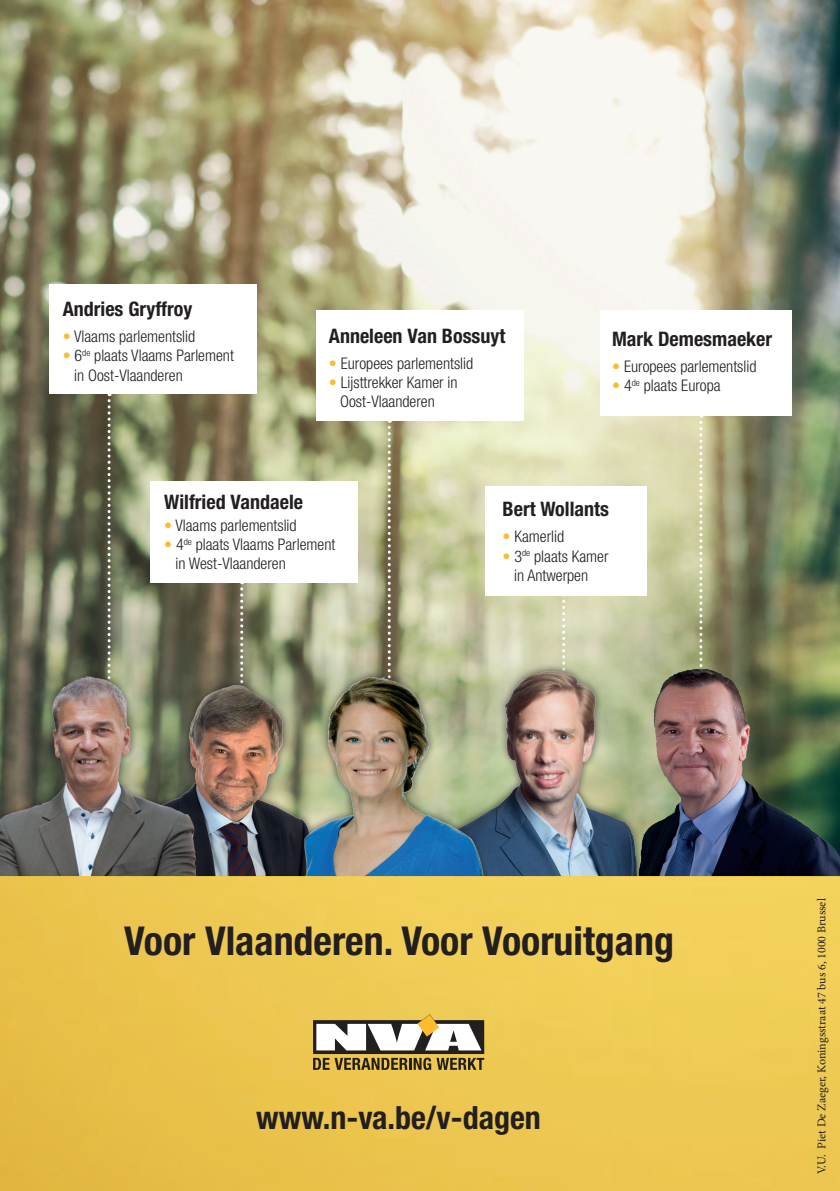
<style>
.page{position:relative;width:840px;height:1191px;background:#fff}
.page>*{position:absolute;margin:0;border:0;box-sizing:border-box;transform-origin:0 0}
.t1{font:700 condensed 39.8px "Helvetica Neue LT Std";color:#231f20}
.t2{font:700 condensed 32px "Helvetica Neue LT Std";color:#231f20}
.t3{font:700 condensed 20px "Helvetica Neue LT Std";color:#231f20}
.t4{font:300 condensed 16px/19.2px "Helvetica Neue LT Std";color:#231f20}
.t5{font:12px "Minion Pro";color:#231f20}
.s1{font-weight:700;color:#fdbb2e}
</style>
<div class="page">
<img style="left:0;top:0;width:677px;height:677px">
<img style="left:677px;top:0;width:162px;height:619px">
<div style="left:49px;top:284px;width:207px;height:110px;background:#fff"></div>
<div style="left:150px;top:481px;width:207px;height:101px;background:#fff"></div>
<div style="left:316px;top:310px;width:207px;height:111px;background:#fff"></div>
<div style="left:485px;top:486px;width:161px;height:110px;background:#fff"></div>
<div style="left:600px;top:310px;width:191px;height:106px;background:#fff"></div>
<svg style="left:107px;top:394px;width:3px;height:275px"></svg>
<svg style="left:240px;top:582px;width:3px;height:95px"></svg>
<svg style="left:387px;top:421px;width:3px;height:247px"></svg>
<svg style="left:562px;top:596px;width:3px;height:67px"></svg>
<svg style="left:699px;top:416px;width:3px;height:203px"></svg>
<img style="left:497px;top:668px;width:129px;height:208px">
<img style="left:626px;top:619px;width:213px;height:257px">
<img style="left:203px;top:678px;width:80px;height:198px">
<img style="left:284px;top:668px;width:213px;height:208px">
<div style="left:0;top:669px;width:203px;height:240px;background:#231f20;opacity:.75"></div>
<img style="left:0;top:676px;width:196px;height:200px">
<img style="left:0;top:876px;width:839px;height:315px">
<svg style="left:313px;top:1014px;width:171px;height:56px"></svg>
<p class="t3" style="left:63px;top:297px;width:131px">Andries Gryffroy</p>
<p class="t4" style="left:63px;top:327px;width:134px"><span class="s1">•</span> Vlaams parlementslid</p>
<p class="t4" style="left:74px;top:346px;width:161px;text-indent:-12px"><span class="s1">•</span> 6<sup>de</sup> plaats Vlaams Parlement in Oost-Vlaanderen</p>
<p class="t3" style="left:329px;top:323px;width:178px">Anneleen Van Bossuyt</p>
<p class="t4" style="left:329px;top:353px;width:146px"><span class="s1">•</span> Europees parlementslid</p>
<p class="t4" style="left:340px;top:372px;width:119px;text-indent:-11px"><span class="s1">•</span> Lijsttrekker Kamer in<br>Oost-Vlaanderen</p>
<p class="t3" style="left:611px;top:327px;width:161px">Mark Demesmaeker</p>
<p class="t4" style="left:611px;top:357px;width:146px"><span class="s1">•</span> Europees parlementslid</p>
<p class="t4" style="left:611px;top:376px;width:110px"><span class="s1">•</span> 4<sup>de</sup> plaats Europa</p>
<p class="t3" style="left:164px;top:489px;width:140px">Wilfried Vandaele</p>
<p class="t4" style="left:164px;top:515px;width:134px"><span class="s1">•</span> Vlaams parlementslid</p>
<p class="t4" style="left:175px;top:534px;width:161px;text-indent:-11px"><span class="s1">•</span> 4<sup>de</sup> plaats Vlaams Parlement in West-Vlaanderen</p>
<p class="t3" style="left:502px;top:497px;width:108px">Bert Wollants</p>
<p class="t4" style="left:502px;top:527px;width:63px"><span class="s1">•</span> Kamerlid</p>
<p class="t4" style="left:502px;top:546px;width:107px;text-align:center"><span class="s1">•</span> 3<sup>de</sup> plaats Kamer in Antwerpen</p>
<h1 class="t1" style="left:124px;top:917px;width:551px">Voor Vlaanderen. Voor Vooruitgang</h1>
<h2 class="t2" style="left:256px;top:1097px;width:286px">www.n-va.be/v-dagen</h2>
<p class="t5" style="left:813px;top:1174px;width:277px;rotate:-90deg">V.U. Piet De Zaeger, Koningsstraat 47 bus 6, 1000 Brussel</p>
</div>
